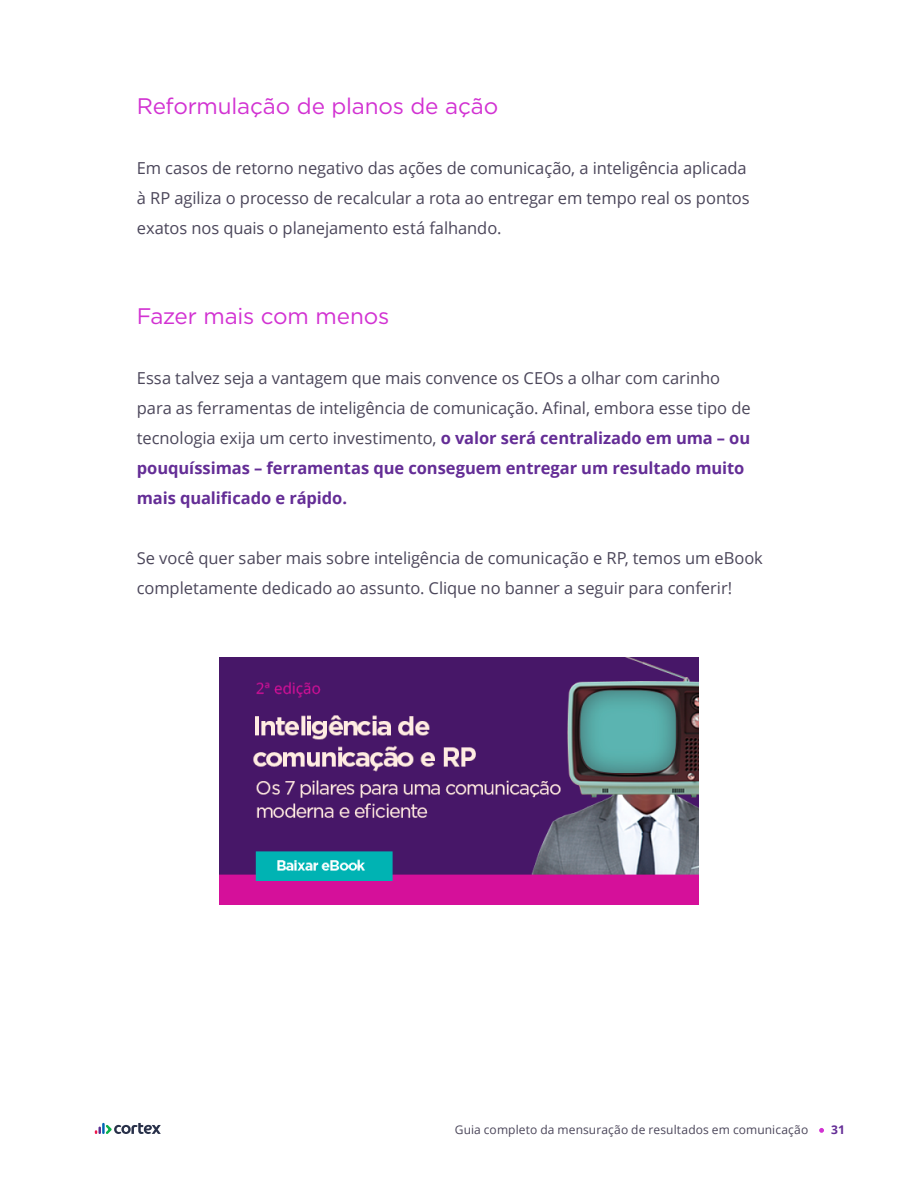
<style>
.page{position:relative;width:918px;height:1188px;background:#fff}
.page>*{position:absolute;margin:0;border:0;box-sizing:border-box;transform-origin:0 0}
.t1{font:22.5px "Gotham";letter-spacing:-.005em;color:#d232d2}
.t2{font:16.5px/30px "Open Sans";letter-spacing:-.005em;color:#4b465a}
.t3{font:12px "Open Sans";letter-spacing:.01em;color:#4b465a}
.t4{font:700 12px "Open Sans";color:#642d96}
.s1{font-weight:700;color:#642d96}
</style>
<div class="page">
<svg style="left:95px;top:1123px;width:66px;height:11px"></svg>
<svg style="left:819px;top:1128px;width:5px;height:5px"></svg>
<img style="left:220px;top:657px;width:478px;height:247px">
<h1 class="t1" style="left:137px;top:92px;width:363px">Reformulação de planos de ação</h1>
<p class="t2" style="left:137px;top:153px;width:614px">Em casos de retorno negativo das ações de comunicação, a inteligência aplicada à RP agiliza o processo de recalcular a rota ao entregar em tempo real os pontos exatos nos quais o planejamento está falhando.</p>
<h1 class="t1" style="left:137px;top:302px;width:254px">Fazer mais com menos</h1>
<p class="t2" style="left:137px;top:363px;width:615px">Essa talvez seja a vantagem que mais convence os CEOs a olhar com carinho para as ferramentas de inteligência de comunicação. Afinal, embora esse tipo de tecnologia exija um certo investimento, <span class="s1">o valor será centralizado em uma – ou pouquíssimas – ferramentas que conseguem entregar um resultado muito mais qualificado e rápido.</span></p>
<p class="t2" style="left:137px;top:543px;width:628px">Se você quer saber mais sobre inteligência de comunicação e RP, temos um eBook completamente dedicado ao assunto. Clique no banner a seguir para conferir!</p>
<p class="t3" style="left:455px;top:1121px;width:355px">Guia completo da mensuração de resultados em comunicação</p>
<p class="t4" style="left:831px;top:1121px;width:15px">31</p>
</div>
